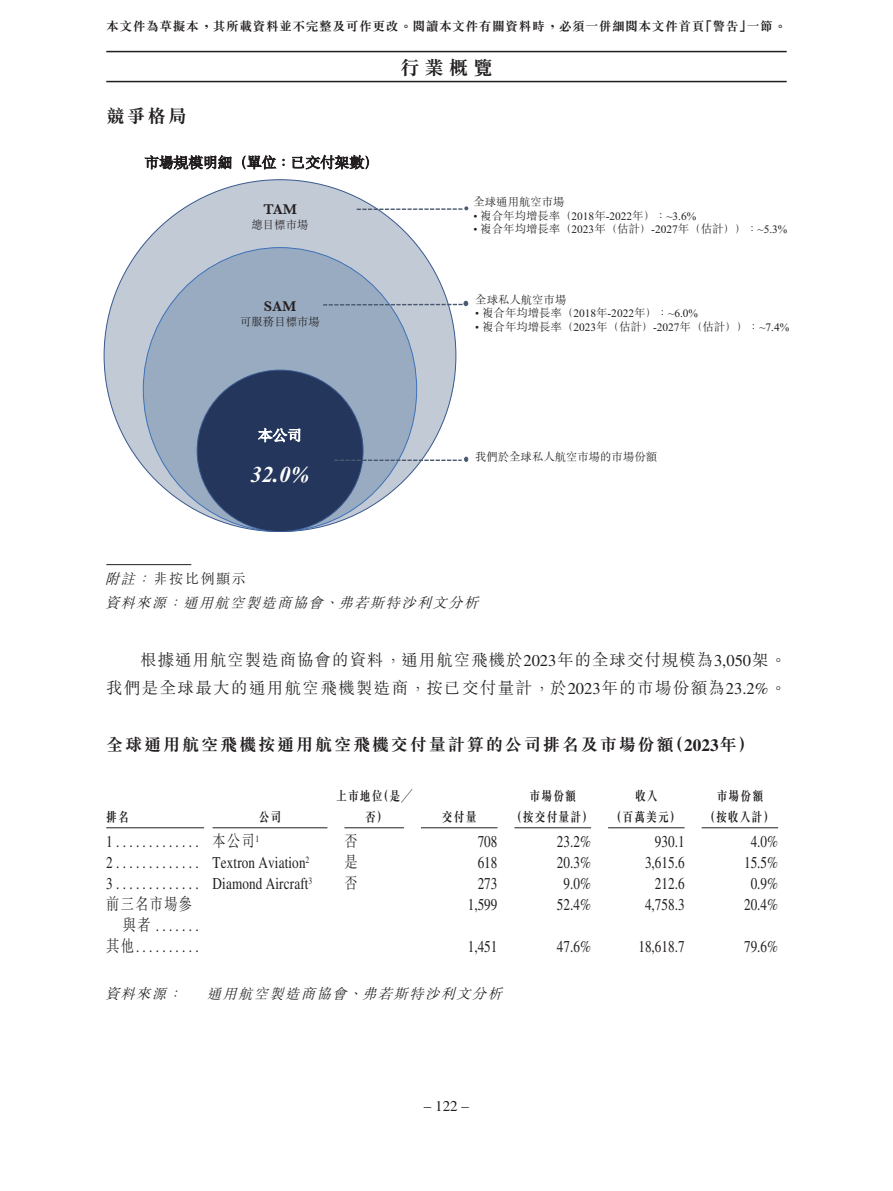
<style>
.page{position:relative;width:893px;height:1191px;background:#fff}
.page>*{position:absolute;margin:0;border:0;box-sizing:border-box;transform-origin:0 0}
.t1{font:italic 700 22.65px "Times New Roman";color:#fff}
.t2{font:700 19.5px "M Sung HK";color:#231f20}
._01_H1{font:700 18.75px "M Sung HK";color:#231f20}
._02_H2{font:700 17.25px "M Sung HK";letter-spacing:.1em;color:#231f20}
._50_Table_txt{font:16.5px "Times LT Std";color:#231f20;scale:.8 1}
._00_txt{font:300 16.5px/28.5px "M Sung HK";letter-spacing:.07em;color:#231f20;text-align:right}
._50_Table_txt-2{font:300 16.5px/21px "M Sung HK";letter-spacing:.1em;color:#231f20;scale:.8 1}
.t3{font:15px "Times LT Std";color:#231f20}
.t4{font:14.7px "M Sung HK Light E Ten B5 H";color:#231f20}
.t5{font:14.7px "M Sung HK Bold E Ten B5 H";color:#231f20}
.t6{font:14.7px "M Sung HK Light E Ten B5 H";color:#fff}
._06_Notes{font:italic 300 14.25px "M Sung HK";color:#231f20}
._06_Notes-2{font:300 14.25px "M Sung HK";letter-spacing:.1em;color:#231f20}
._50a_Table_Head{font:700 13.5px/21px "M Sung HK";letter-spacing:.1em;color:#231f20;text-align:center;scale:.8 1}
.t7{font:700 12.75px "M Sung HK";letter-spacing:.045em;color:#231f20}
.t8{font:11.4px "M Sung HK Light E Ten B5 H";color:#231f20}
.t9{font:11.4px "Times New Roman";letter-spacing:-.005em;color:#231f20}
.s1{font-family:"M Sung HK Light E Ten B5 H"}
.s2{font-family:"Times New Roman"}
.s3{font-style:italic}
.s4{font-family:"Times LT Std";font-weight:400}
.s5{font-family:"Times LT Std"}
.s6{font-family:"M Sung HK";font-weight:300}
</style>
<div class="page">
<hr style="left:106px;top:51px;width:681px;height:1px;background:#231f20">
<hr style="left:106px;top:81px;width:681px;height:1px;background:#231f20">
<hr style="left:106px;top:564px;width:85px;height:1px;background:#231f20">
<div style="left:104px;top:180px;width:352px;height:351px;background:#c2cad6;border-radius:50%"></div>
<div style="left:143px;top:248px;width:274px;height:283px;background:#99abc0;border-radius:50%"></div>
<div style="left:197px;top:370px;width:166px;height:161px;background:#24365b;border-radius:50%"></div>
<svg style="left:323px;top:301px;width:145px;height:5px"></svg>
<svg style="left:334px;top:457px;width:134px;height:5px"></svg>
<svg style="left:357px;top:206px;width:111px;height:4px"></svg>
<hr style="left:106px;top:827px;width:98px;height:1px;background:#231f20">
<hr style="left:213px;top:827px;width:114px;height:1px;background:#231f20">
<hr style="left:344px;top:827px;width:60px;height:1px;background:#231f20">
<hr style="left:421px;top:827px;width:76px;height:1px;background:#231f20">
<hr style="left:514px;top:827px;width:77px;height:1px;background:#231f20">
<hr style="left:608px;top:827px;width:77px;height:1px;background:#231f20">
<hr style="left:702px;top:827px;width:76px;height:1px;background:#231f20">
<p class="t7" style="left:106px;top:19px;width:682px">本文件為草擬本，其所載資料並不完整及可作更改。閱讀本文件有關資料時，必須一併細閱本文件首頁「警告」一節。</p>
<p class="_01_H1" style="left:106px;top:107px;width:82px">競爭格局</p>
<p class="t4" style="left:145px;top:152px;width:236px">市場規模明細（單位：已交付架數）</p>
<p class="t5" style="left:263px;top:201px;width:35px">TAM</p>
<p class="t8" style="left:252px;top:216px;width:58px">總目標市場</p>
<p class="t5" style="left:264px;top:298px;width:34px">SAM</p>
<p class="t8" style="left:240px;top:313px;width:81px">可服務目標市場</p>
<p class="t2" style="left:400px;top:58px;width:94px">行業概覽</p>
<p class="t8" style="left:473px;top:194px;width:93px">全球通用航空市場</p>
<p class="t9" style="left:473px;top:208px;width:224px">• <span class="s1">複合年均增長率（</span>2018<span class="s1">年</span>-2022<span class="s1">年）：</span>~3.6%</p>
<p class="t8" style="left:473px;top:221px;width:315px"><span class="s2">•</span> 複合年均增長率（<span class="s2">2023</span>年（估計）<span class="s2">-2027</span>年（估計））：<span class="s2">~5.3%</span></p>
<p class="t8" style="left:475px;top:291px;width:93px">全球私人航空市場</p>
<p class="t9" style="left:475px;top:306px;width:224px">• <span class="s1">複合年均增長率（</span>2018<span class="s1">年</span>-2022<span class="s1">年）：</span>~6.0%</p>
<p class="t8" style="left:475px;top:319px;width:315px"><span class="s2">•</span> 複合年均增長率（<span class="s2">2023</span>年（估計）<span class="s2">-2027</span>年（估計））：<span class="s2">~7.4%</span></p>
<p class="t6" style="left:258px;top:425px;width:45px">本公司</p>
<p class="t1" style="left:251px;top:458px;width:60px">32.0%</p>
<p class="t8" style="left:475px;top:449px;width:184px">我們於全球私人航空市場的市場份額</p>
<p class="_06_Notes-2" style="left:105px;top:569px;width:143px"><span class="s3">附註：</span>非按比例顯示</p>
<p class="_06_Notes" style="left:105px;top:593px;width:380px">資料來源：通用航空製造商協會、弗若斯特沙利文分析</p>
<p class="_00_txt" style="left:106px;top:644px;width:682px">根據通用航空製造商協會的資料，通用航空飛機於<span class="s4">2023</span>年的全球交付規模為<span class="s4">3,050</span>架。<br>我們是全球最大的通用航空飛機製造商，按已交付量計，於<span class="s4">2023</span>年的市場份額為<span class="s4">23.2%</span>。</p>
<p class="_02_H2" style="left:106px;top:736px;width:650px">全球通用航空飛機按通用航空飛機交付量計算的公司排名及市場份額（<span class="s5">2023</span>年）</p>
<p class="_50a_Table_Head" style="left:106px;top:806px;width:30px">排名</p>
<p class="_50a_Table_Head" style="left:259px;top:806px;width:30px">公司</p>
<p class="_50a_Table_Head" style="left:336px;top:785px;width:97px">上市地位（是╱否）</p>
<p class="_50a_Table_Head" style="left:442px;top:806px;width:45px">交付量</p>
<p class="_50a_Table_Head" style="left:530px;top:785px;width:60px">市場份額</p>
<p class="_50a_Table_Head" style="left:512px;top:806px;width:103px">（按交付量計）</p>
<p class="_50a_Table_Head" style="left:635px;top:785px;width:30px">收入</p>
<p class="_50a_Table_Head" style="left:611px;top:806px;width:88px">（百萬美元）</p>
<p class="_50a_Table_Head" style="left:717px;top:785px;width:60px">市場份額</p>
<p class="_50a_Table_Head" style="left:705px;top:806px;width:88px">（按收入計）</p>
<p class="_50_Table_txt" style="left:106px;top:832px;width:117px">1 . . . . . . . . . . . . .</p>
<p class="_50_Table_txt-2" style="left:213px;top:829px;width:60px">本公司<sup>1</sup></p>
<p class="_50_Table_txt-2" style="left:344px;top:829px;width:18px">否</p>
<p class="_50_Table_txt" style="left:478px;top:832px;width:26px">708</p>
<p class="_50_Table_txt" style="left:557px;top:832px;width:44px">23.2%</p>
<p class="_50_Table_txt" style="left:655px;top:832px;width:39px">930.1</p>
<p class="_50_Table_txt" style="left:751px;top:832px;width:36px">4.0%</p>
<p class="_50_Table_txt" style="left:106px;top:853px;width:117px">2 . . . . . . . . . . . . .</p>
<p class="_50_Table_txt" style="left:213px;top:853px;width:123px">Textron Aviation<sup>2</sup></p>
<p class="_50_Table_txt-2" style="left:344px;top:850px;width:18px">是</p>
<p class="_50_Table_txt" style="left:478px;top:853px;width:26px">618</p>
<p class="_50_Table_txt" style="left:557px;top:853px;width:44px">20.3%</p>
<p class="_50_Table_txt" style="left:645px;top:853px;width:51px">3,615.6</p>
<p class="_50_Table_txt" style="left:744px;top:853px;width:44px">15.5%</p>
<p class="_50_Table_txt" style="left:106px;top:874px;width:117px">3 . . . . . . . . . . . . .</p>
<p class="_50_Table_txt" style="left:213px;top:874px;width:126px">Diamond Aircraft<sup>3</sup></p>
<p class="_50_Table_txt-2" style="left:344px;top:871px;width:18px">否</p>
<p class="_50_Table_txt" style="left:478px;top:874px;width:26px">273</p>
<p class="_50_Table_txt" style="left:564px;top:874px;width:36px">9.0%</p>
<p class="_50_Table_txt" style="left:655px;top:874px;width:39px">212.6</p>
<p class="_50_Table_txt" style="left:751px;top:874px;width:36px">0.9%</p>
<p class="_50_Table_txt-2" style="left:123px;top:892px;width:96px;text-indent:-17px">前三名市場參與者 <span class="s4">. . . . . . .</span></p>
<p class="_50_Table_txt" style="left:468px;top:895px;width:39px">1,599</p>
<p class="_50_Table_txt" style="left:557px;top:895px;width:44px">52.4%</p>
<p class="_50_Table_txt" style="left:645px;top:895px;width:51px">4,758.3</p>
<p class="_50_Table_txt" style="left:744px;top:895px;width:44px">20.4%</p>
<p class="_50_Table_txt" style="left:106px;top:937px;width:117px"><span class="s6">其他</span>. . . . . . . . . .</p>
<p class="_50_Table_txt" style="left:468px;top:937px;width:39px">1,451</p>
<p class="_50_Table_txt" style="left:557px;top:937px;width:44px">47.6%</p>
<p class="_50_Table_txt" style="left:638px;top:937px;width:59px">18,618.7</p>
<p class="_50_Table_txt" style="left:744px;top:937px;width:44px">79.6%</p>
<p class="_06_Notes" style="left:105px;top:983px;width:83px">資料來源：</p>
<p class="_06_Notes" style="left:207px;top:983px;width:301px">通用航空製造商協會、弗若斯特沙利文分析</p>
<p class="t3" style="left:424px;top:1097px;width:46px">– 122 –</p>
</div>
